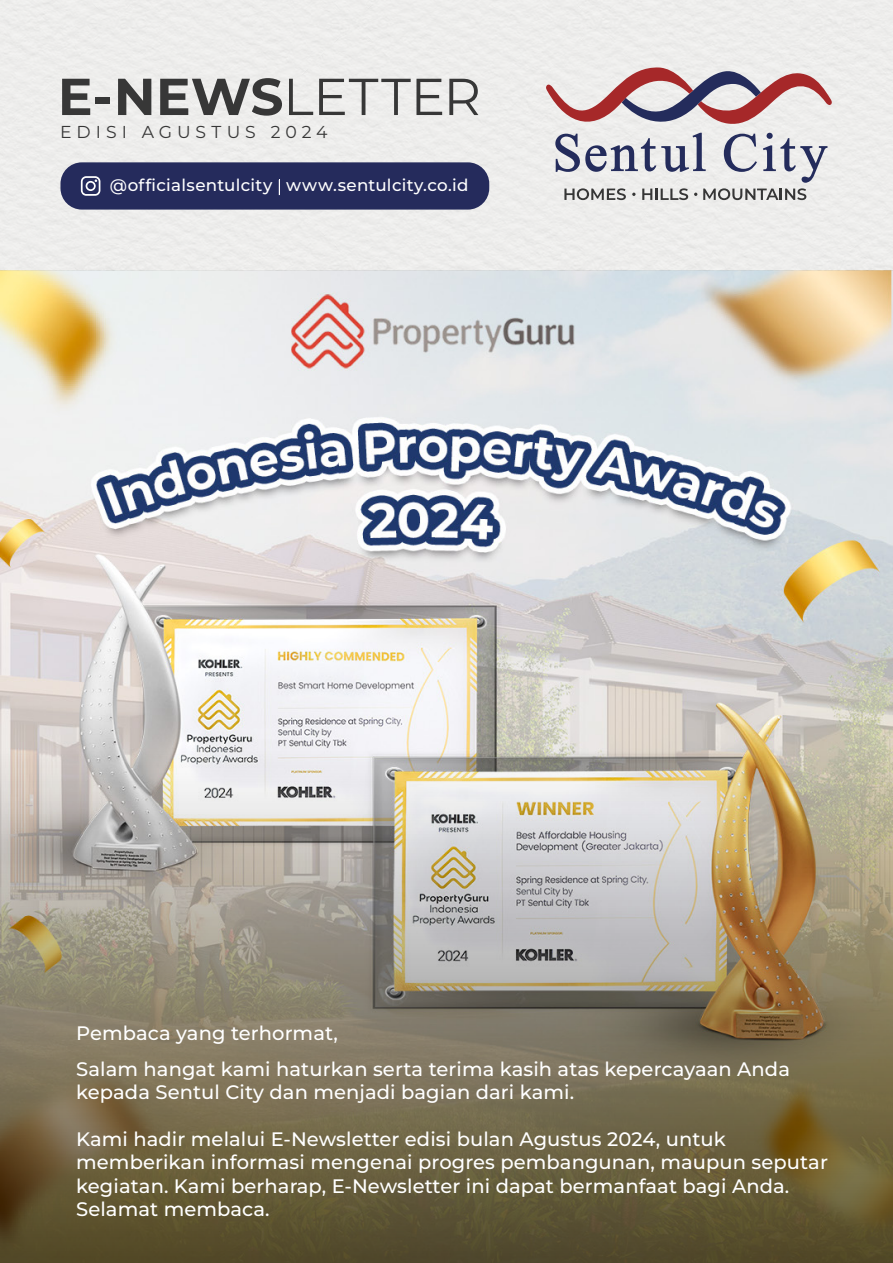
<style>
.page{position:relative;width:893px;height:1263px;background:#fff}
.page>*{position:absolute;margin:0;border:0;box-sizing:border-box;transform-origin:0 0}
.t1{font:700 51.9px "Montserrat";color:#373737}
.t2{font:500 19.5px/23.4px "Montserrat";letter-spacing:.005em;color:#fff}
.t3{font:17.25px "Montserrat";letter-spacing:.285em;color:#373737}
.t4{font:500 16.65px "Montserrat";letter-spacing:.015em;color:#fff}
.s1{font-weight:400}
</style>
<div class="page">
<img style="left:0;top:0;width:893px;height:694px">
<div style="left:60px;top:162px;width:429px;height:48px;background:#252b5c;border-radius:21px"></div>
<svg style="left:81px;top:176px;width:19px;height:20px"></svg>
<svg style="left:279px;top:180px;width:1px;height:15px"></svg>
<img style="left:0;top:694px;width:893px;height:569px">
<svg style="left:546px;top:67px;width:286px;height:133px;background:#c9bdc2"></svg>
<h1 class="t1" style="left:58px;top:59px;width:425px">E-NEWS<span class="s1">LETTER</span></h1>
<p class="t3" style="left:60px;top:120px;width:269px">EDISI AGUSTUS 2024</p>
<p class="t4" style="left:110px;top:173px;width:360px">@officialsentulcity www.sentulcity.co.id</p>
<p class="t2" style="left:76px;top:1015px;width:715px;line-height:35.4px">Pembaca yang terhormat,<br>Salam hangat kami haturkan serta terima kasih atas kepercayaan Anda</p>
<p class="t2" style="left:76px;top:1080px;width:499px">kepada Sentul City dan menjadi bagian dari kami.</p>
<p class="t2" style="left:76px;top:1127px;width:753px">Kami hadir melalui E-Newsletter edisi bulan Agustus 2024, untuk memberikan informasi mengenai progres pembangunan, maupun seputar kegiatan. Kami berharap, E-Newsletter ini dapat bermanfaat bagi Anda.<br>Selamat membaca.</p>
</div>
